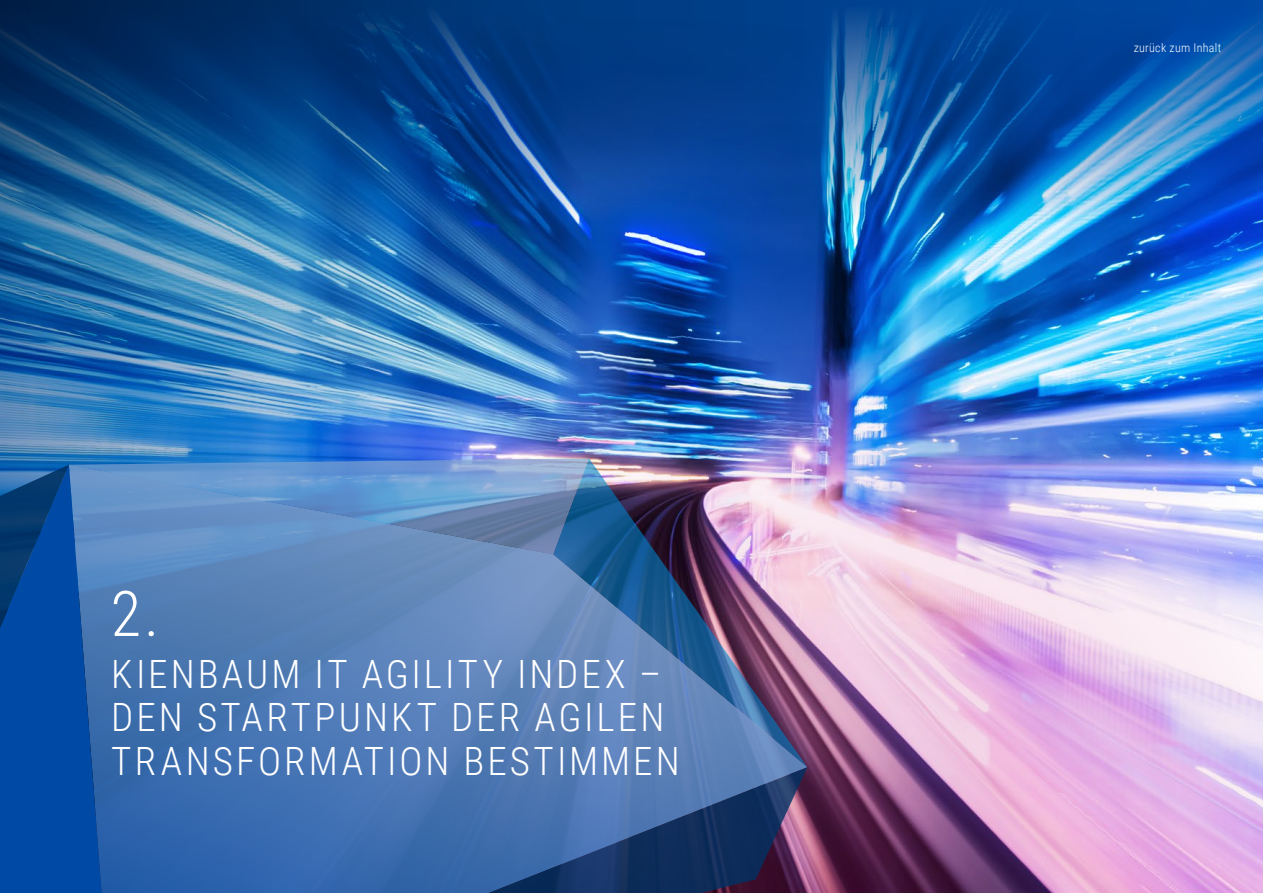
<style>
.page{position:relative;width:1263px;height:893px;background:#fff}
.page>*{position:absolute;margin:0;border:0;box-sizing:border-box;transform-origin:0 0}
.t1{font:300 63px "Roboto Condensed";color:#fff}
.t2{font:300 39px/43.5px "Roboto Condensed";letter-spacing:.08em;color:#fff}
.t3{font:300 12px "Roboto Condensed";letter-spacing:.025em;color:#fff}
</style>
<div class="page">
<img style="left:492px;top:0;width:771px;height:324px">
<img style="left:0;top:0;width:492px;height:465px">
<img style="left:276px;top:324px;width:987px;height:569px">
<svg style="left:102px;top:554px;width:451px;height:339px;background:#557fb6"></svg>
<svg style="left:113px;top:767px;width:694px;height:126px;background:#38609c"></svg>
<svg style="left:69px;top:458px;width:484px;height:96px;background:#6693c7"></svg>
<img style="left:553px;top:458px;width:254px;height:309px">
<svg style="left:0;top:465px;width:102px;height:428px;background:#0e50a1"></svg>
<h1 class="t1" style="left:111px;top:569px;width:50px">2.</h1>
<p class="t2" style="left:111px;top:651px;width:570px">KIENBAUM IT AGILITY INDEX –<br>DEN STARTPUNKT DER AGILEN<br>TRANSFORMATION BESTIMMEN</p>
<p class="t3" style="left:1134px;top:39px;width:89px">zurück zum Inhalt</p>
</div>
